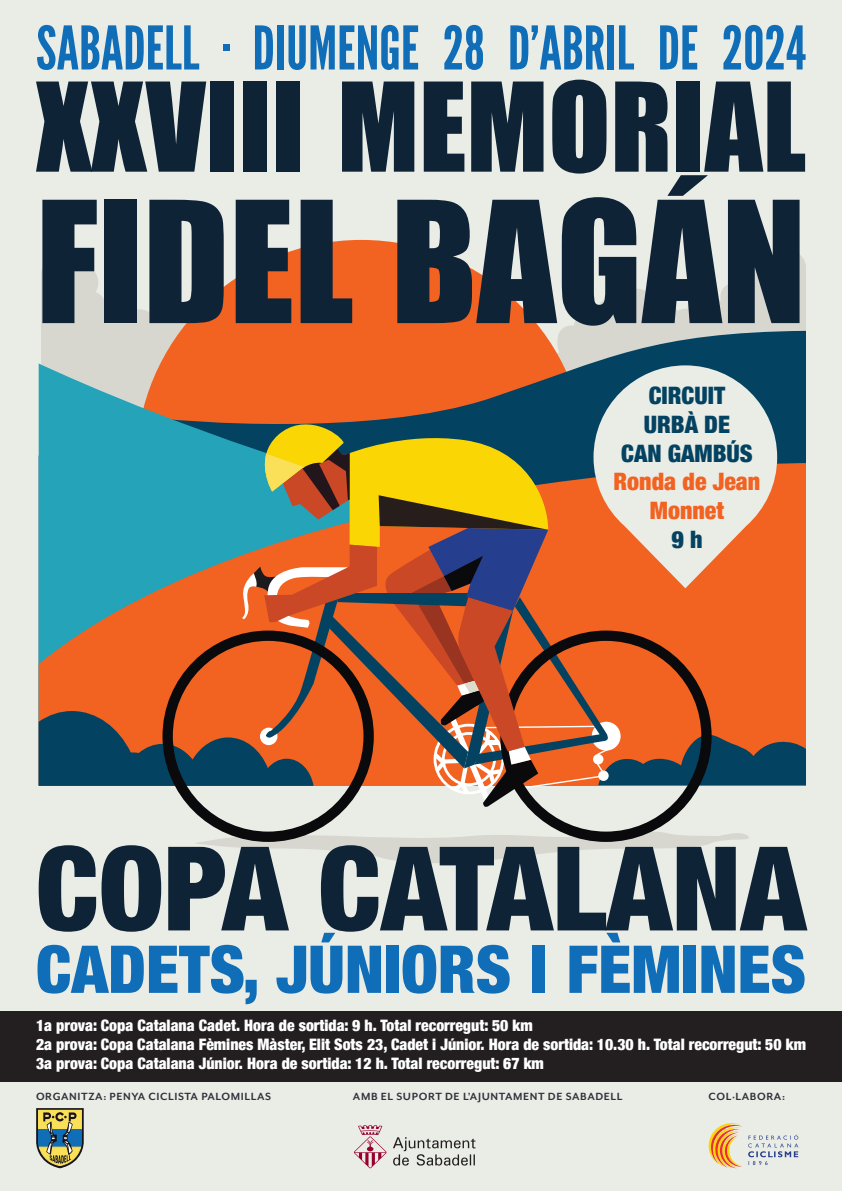
<style>
.page{position:relative;width:842px;height:1191px;background:#eaece6}
.page>*{position:absolute;margin:0;border:0;box-sizing:border-box;transform-origin:0 0}
.t1{font:156px "Impact";color:#0f2337}
.t2{font:900 condensed 117px "Helvetica Neue";color:#0f2337}
.t3{font:114px "Impact";color:#0f2337}
.t4{font:900 condensed 66px "Helvetica Neue";color:#0f6eb7}
.t5{font:60px "League Gothic";color:#0f6eb7}
.t6{font:900 condensed 24px/28.8px "Helvetica Neue";color:#f26221;text-align:center}
.t7{font:900 condensed 24px "Helvetica Neue";color:#034361}
.t8{font:900 condensed 15.8px "Helvetica Neue";color:#fff}
.Subhead_-_All_Caps{font:700 12px "Mr Eaves Mod OT";letter-spacing:.05em;color:#32303b}
.s1{color:#034361}
</style>
<div class="page">
<svg style="left:195px;top:833px;width:554px;height:30px"></svg>
<svg style="left:41px;top:248px;width:765px;height:83px"></svg>
<div style="left:136px;top:240px;width:451px;height:450px;background:#f26221;border-radius:50%"></div>
<svg style="left:41px;top:331px;width:765px;height:32px"></svg>
<svg style="left:39px;top:363px;width:767px;height:49px"></svg>
<svg style="left:593px;top:365px;width:184px;height:47px"></svg>
<svg style="left:500px;top:808px;width:212px;height:34px"></svg>
<svg style="left:190px;top:808px;width:184px;height:34px"></svg>
<svg style="left:39px;top:412px;width:767px;height:396px"></svg>
<svg style="left:709px;top:1123px;width:33px;height:45px"></svg>
<svg style="left:748px;top:1134px;width:50px;height:31px"></svg>
<svg style="left:36px;top:1108px;width:48px;height:60px"></svg>
<svg style="left:354px;top:1125px;width:33px;height:43px"></svg>
<svg style="left:393px;top:1137px;width:82px;height:28px"></svg>
<div style="left:0;top:1011px;width:842px;height:70px;background:#231f20"></div>
<p class="t5" style="left:36px;top:12px;width:771px">SABADELL · DIUMENGE 28 D’ABRIL DE 2024</p>
<p class="t3" style="left:36px;top:38px;width:771px">XXVIII MEMORIAL</p>
<p class="t1" style="left:36px;top:141px;width:772px">FIDEL BAGÁN</p>
<p class="t7" style="left:649px;top:376px;width:78px">CIRCUIT</p>
<p class="t7" style="left:644px;top:404px;width:88px">URBÀ DE</p>
<p class="t6" style="left:613px;top:437px;width:148px"><span class="s1">CAN GAMBÚS<br></span>Ronda de Jean<br>Monnet</p>
<p class="t7" style="left:671px;top:520px;width:33px">9 h</p>
<p class="t2" style="left:36px;top:792px;width:771px">COPA CATALANA</p>
<p class="t4" style="left:36px;top:915px;width:771px">CADETS, JÚNIORS I FÈMINES</p>
<p class="t8" style="left:36px;top:1012px;width:498px">1a prova: Copa Catalana Cadet. Hora de sortida: 9 h. Total recorregut: 50 km</p>
<p class="t8" style="left:36px;top:1031px;width:771px">2a prova: Copa Catalana Fèmines Màster, Elit Sots 23, Cadet i Júnior. Hora de sortida: 10.30 h. Total recorregut: 50 km</p>
<p class="t8" style="left:36px;top:1050px;width:509px">3a prova: Copa Catalana Júnior. Hora de sortida: 12 h. Total recorregut: 67 km</p>
<p class="Subhead_-_All_Caps" style="left:36px;top:1089px;width:237px">ORGANITZA: PENYA CICLISTA PALOMILLAS</p>
<p class="Subhead_-_All_Caps" style="left:353px;top:1089px;width:271px">AMB EL SUPORT DE L’AJUNTAMENT DE SABADELL</p>
<p class="Subhead_-_All_Caps" style="left:709px;top:1089px;width:78px">COL·LABORA:</p>
</div>
